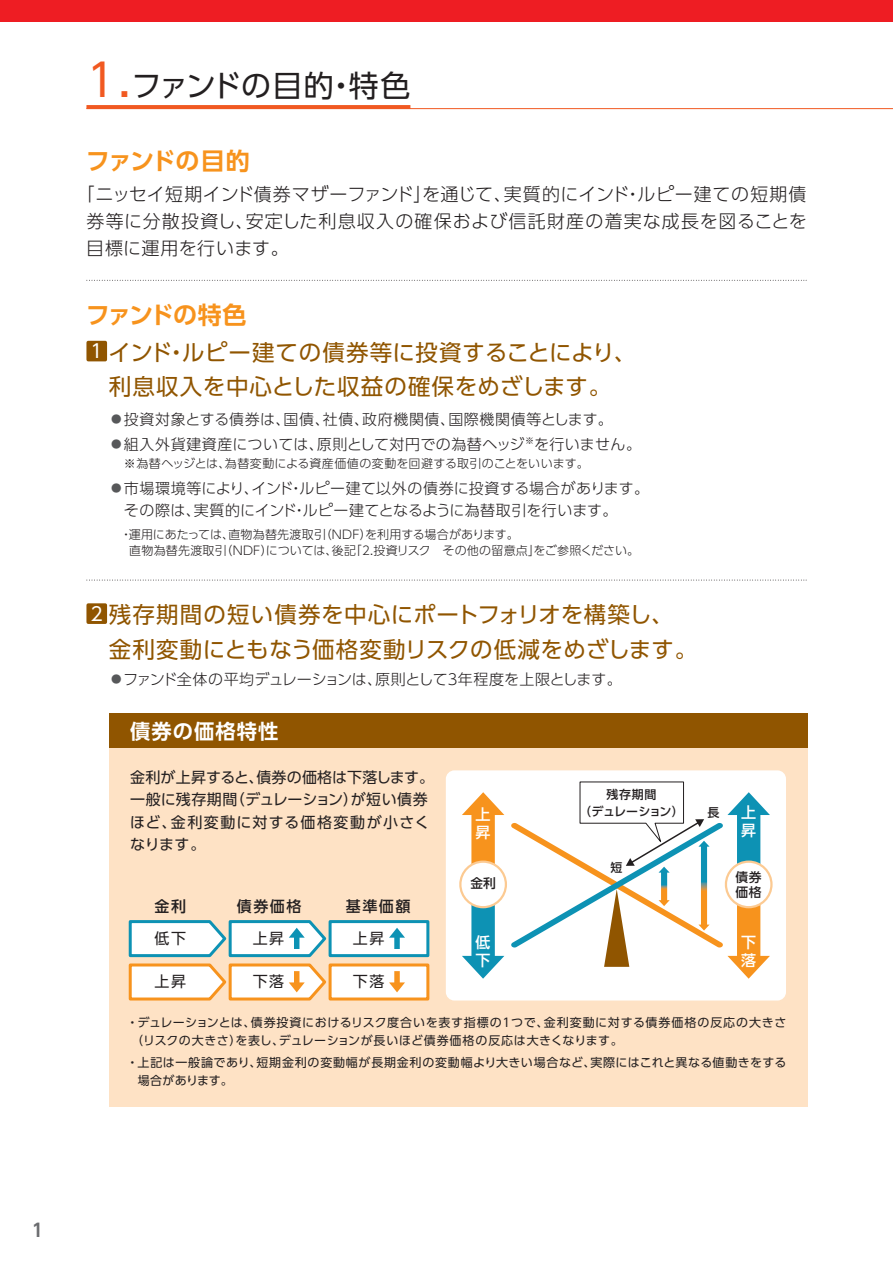
<style>
.page{position:relative;width:893px;height:1263px;background:#fff}
.page>*{position:absolute;margin:0;border:0;box-sizing:border-box;transform-origin:0 0}
.t1{font:30px "UD Shin Go Pro";letter-spacing:-.02em;color:#231f20}
.t2{font:700 24px "UD Shin Go Pro De";letter-spacing:-.05em;color:#f7931d}
.t3{font:22.5px/34.5px "UD Shin Go Pro";letter-spacing:.025em;color:#905500;text-align:center}
.t4{font:700 20.25px "UD Shin Go Pro De";letter-spacing:.05em;color:#fff}
.t5{font:300 18px/27px "UD Shin Go Pro";letter-spacing:.05em;color:#231f20;text-align:justify}
.t6{font:700 18px "UD Shin Go Pro De";color:#6c6d70}
.t7{font:300 15px/22.5px "UD Shin Go Pro";letter-spacing:.02em;color:#231f20}
.t8{font:15px/22.5px "UD Shin Go Pro";letter-spacing:.03em;color:#231f20}
.t9{font:300 15px "UD Shin Go Pro";letter-spacing:-.02em;color:#231f20}
.t10{font:300 15px "UD Shin Go Pro";letter-spacing:.04em;color:#231f20}
.t11{font:500 15px "UD Shin Go Pro";letter-spacing:.1em;color:#231f20}
.t12{font:500 15px/18px "UD Shin Go Pro";color:#fff}
.t13{font:500 12.75px/15.3px "UD Shin Go Pro";color:#231f20}
.t14{font:12px/18px "UD Shin Go Pro";letter-spacing:.05em;color:#231f20}
.t15{font:300 12px/16.5px "UD Shin Go Pro";letter-spacing:.02em;color:#231f20}
.t16{font:500 12px/16.5px "UD Shin Go Pro";letter-spacing:.01em;color:#231f20;text-align:center}
.s1{font-size:45px;color:#f15921}
.s2{font-size:18.75px;color:#fff}
.s3{font-size:10.5px;color:#57585a}
</style>
<div class="page">
<div style="left:0;top:0;width:893px;height:21px;background:#ee1d23"></div>
<svg style="left:87px;top:280px;width:720px;height:1px"></svg>
<div style="left:86px;top:341px;width:21px;height:20px;background:#905500;border-radius:2px"></div>
<svg style="left:87px;top:580px;width:720px;height:1px"></svg>
<div style="left:86px;top:603px;width:21px;height:21px;background:#905500;border-radius:2px"></div>
<div style="left:109px;top:714px;width:698px;height:393px;background:#fee2c5"></div>
<div style="left:109px;top:714px;width:698px;height:34px;background:#905500"></div>
<svg style="left:128px;top:920px;width:201px;height:81px;background:#e6e4d7"></svg>
<div style="left:330px;top:921px;width:98px;height:35px;background:#fff"></div>
<div style="left:329px;top:920px;width:100px;height:37px;border:3px solid #0d92b4"></div>
<div style="left:330px;top:965px;width:98px;height:34px;background:#fff"></div>
<div style="left:329px;top:963px;width:100px;height:37px;border:3px solid #f7931d"></div>
<svg style="left:389px;top:971px;width:16px;height:21px"></svg>
<svg style="left:389px;top:928px;width:16px;height:21px"></svg>
<div style="left:446px;top:770px;width:340px;height:230px;background:#fff;border-radius:9px"></div>
<svg style="left:462px;top:792px;width:42px;height:80px"></svg>
<svg style="left:462px;top:896px;width:42px;height:83px"></svg>
<svg style="left:725px;top:860px;width:48px;height:48px"></svg>
<div style="left:459px;top:860px;width:48px;height:48px;background:#fff;border:2px solid #fcca92;border-radius:50%"></div>
<svg style="left:511px;top:781px;width:259px;height:198px"></svg>
<hr style="left:86px;top:108px;width:807px;height:1px;background:#f15921">
<svg style="left:86px;top:105px;width:324px;height:4px"></svg>
<h1 class="t1" style="left:86px;top:61px;width:325px"><span class="s1">1.</span>ファンドの目的・特色</h1>
<h2 class="t2" style="left:86px;top:141px;width:166px">ファンドの目的</h2>
<h3 class="t5" style="left:86px;top:180px;width:722px;text-indent:-10px">「ニッセイ短期インド債券マザーファンド」を通じて、実質的にインド・ルピー建ての短期債券等に分散投資し、安定した利息収入の確保および信託財産の着実な成長を図ることを目標に運用を行います。</h3>
<h2 class="t2" style="left:86px;top:296px;width:162px">ファンドの特色</h2>
<h3 class="t3" style="left:91px;top:334px;width:547px"><span class="s2">1</span> インド・ルピー建ての債券等に投資することにより、利息収入を中心とした収益の確保をめざします。</h3>
<p class="t10" style="left:111px;top:407px;width:503px"><span class="s3">●</span> 投資対象とする債券は、国債、社債、政府機関債、国際機関債等とします。</p>
<p class="t7" style="left:111px;top:432px;width:531px"><span class="s3">●</span> 組入外貨建資産については、原則として対円での為替ヘッジ<sup>※</sup>を行いません。</p>
<p class="t15" style="left:124px;top:455px;width:466px">※為替ヘッジとは、為替変動による資産価値の変動を回避する取引のことをいいます。</p>
<p class="t7" style="left:124px;top:476px;width:527px;text-indent:-13px"><span class="s3">●</span> 市場環境等により、インド・ルピー建て以外の債券に投資する場合があります。その際は、実質的にインド・ルピー建てとなるように為替取引を行います。</p>
<p class="t15" style="left:129px;top:526px;width:512px;text-indent:-9px">・運用にあたっては、直物為替先渡取引（NDF）を利用する場合があります。<br>直物為替先渡取引（NDF）については、後記「2.投資リスク　その他の留意点」をご参照ください。</p>
<h3 class="t3" style="left:109px;top:597px;width:590px;text-align:left;text-indent:-18px"><span class="s2">2</span> 残存期間の短い債券を中心にポートフォリオを構築し、金利変動にともなう価格変動リスクの低減をめざします。</h3>
<p class="t9" style="left:111px;top:667px;width:512px"><span class="s3">●</span> ファンド全体の平均デュレーションは、原則として３年程度を上限とします。</p>
<h3 class="t4" style="left:130px;top:714px;width:150px">債券の価格特性</h3>
<p class="t8" style="left:130px;top:765px;width:306px">金利が上昇すると、債券の価格は下落します。一般に残存期間（デュレーション）が短い債券ほど、金利変動に対する価格変動が小さくなります。</p>
<p class="t11" style="left:155px;top:894px;width:33px">金利</p>
<p class="t8" style="left:155px;top:927px;width:33px">低下</p>
<p class="t8" style="left:155px;top:970px;width:33px">上昇</p>
<p class="t11" style="left:237px;top:894px;width:66px">債券価格</p>
<p class="t8" style="left:253px;top:926px;width:33px">上昇</p>
<p class="t8" style="left:253px;top:970px;width:33px">下落</p>
<p class="t11" style="left:346px;top:894px;width:66px">基準価額</p>
<p class="t8" style="left:353px;top:926px;width:33px">上昇</p>
<p class="t8" style="left:353px;top:970px;width:33px">下落</p>
<p class="t16" style="left:579px;top:786px;width:106px">残存期間<br>（デュレーション）</p>
<p class="t12" style="left:476px;top:805px;width:16px">上</p>
<p class="t16" style="left:708px;top:803px;width:13px">長</p>
<p class="t12" style="left:476px;top:823px;width:16px">昇</p>
<p class="t13" style="left:470px;top:875px;width:27px">金利</p>
<p class="t12" style="left:476px;top:932px;width:16px">低下</p>
<p class="t16" style="left:610px;top:859px;width:13px">短</p>
<p class="t12" style="left:741px;top:803px;width:16px">上昇</p>
<p class="t13" style="left:736px;top:869px;width:27px">債券価格</p>
<p class="t12" style="left:741px;top:932px;width:16px">下落</p>
<p class="t14" style="left:131px;top:1013px;width:657px;text-indent:-5px">・デュレーションとは、債券投資におけるリスク度合いを表す指標の１つで、金利変動に対する債券価格の反応の大きさ（リスクの大きさ）を表し、デュレーションが長いほど債券価格の反応は大きくなります。</p>
<p class="t14" style="left:138px;top:1053px;width:650px;text-indent:-11px">・上記は一般論であり、短期金利の変動幅が長期金利の変動幅より大きい場合など、実際にはこれと異なる値動きをする場合があります。</p>
<h3 class="t6" style="left:32px;top:1215px;width:13px">1</h3>
</div>
